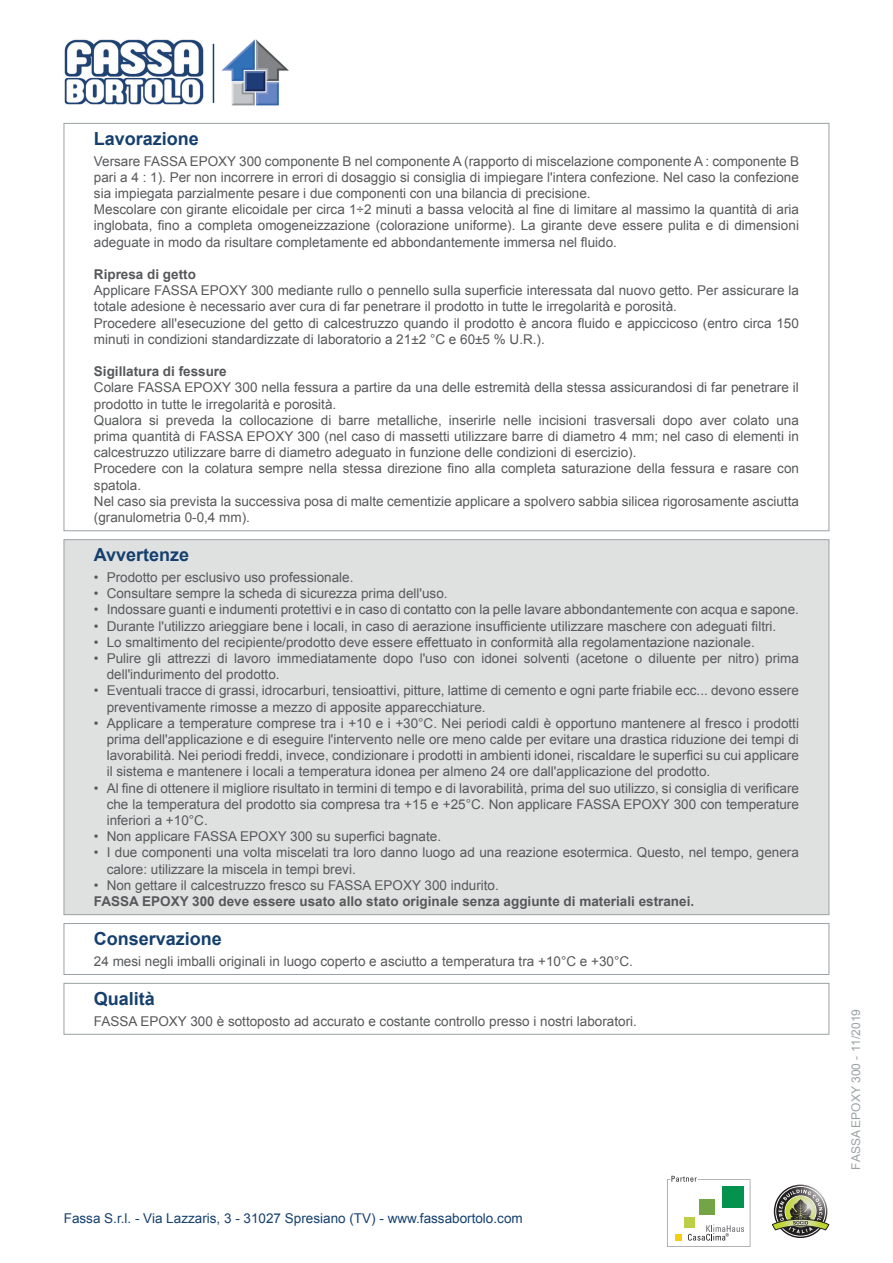
<style>
.page{position:relative;width:893px;height:1263px;background:#fff}
.page>*{position:absolute;margin:0;border:0;box-sizing:border-box;transform-origin:0 0}
.Titolo{font:700 18px "Arial";color:#15406e}
.Lavorazione{font:13.5px/16.2px "Arial";color:#57585a}
.Note{font:700 13.5px "Arial";color:#57585a}
.Conservazione{font:13.5px "Arial";color:#57585a}
.Qualita{font:13.5px "Arial";color:#57585a}
.t1{font:13.5px "Arial";color:#15406e}
.Grassetto{font:700 13.5px "Arial";color:#57585a}
.t2{font:12px "Arial";color:#9ba1a4}
</style>
<div class="page">
<svg style="left:667px;top:1176px;width:83px;height:71px"></svg>
<svg style="left:772px;top:1186px;width:57px;height:50px"></svg>
<img style="left:64px;top:39px;width:140px;height:66px">
<hr style="left:213px;top:44px;width:1px;height:59px;background:#15406e">
<img style="left:221px;top:39px;width:68px;height:67px">
<div style="left:64px;top:540px;width:765px;height:375px;background:#dfe1e1"></div>
<div style="left:64px;top:923px;width:765px;height:52px;border:1px solid #9ba1a4"></div>
<div style="left:64px;top:983px;width:765px;height:51px;border:1px solid #9ba1a4"></div>
<p class="Titolo" style="left:94px;top:126px;width:107px">Lavorazione</p>
<p class="Lavorazione" style="left:94px;top:153px;width:707px;text-align:justify">Versare FASSA EPOXY 300 componente B nel componente A (rapporto di miscelazione componente A : componente B pari a 4 : 1). Per non incorrere in errori di dosaggio si consiglia di impiegare l'intera confezione. Nel caso la confezione sia impiegata parzialmente pesare i due componenti con una bilancia di precisione.</p>
<p class="Lavorazione" style="left:94px;top:201px;width:707px;text-align:justify">Mescolare con girante elicoidale per circa 1÷2 minuti a bassa velocità al fine di limitare al massimo la quantità di aria inglobata, fino a completa omogeneizzazione (colorazione uniforme). La girante deve essere pulita e di dimensioni adeguate in modo da risultare completamente ed abbondantemente immersa nel fluido.</p>
<p class="Grassetto" style="left:94px;top:265px;width:104px">Ripresa di getto</p>
<p class="Lavorazione" style="left:94px;top:282px;width:707px">Applicare FASSA EPOXY 300 mediante rullo o pennello sulla superficie interessata dal nuovo getto. Per assicurare la totale adesione è necessario aver cura di far penetrare il prodotto in tutte le irregolarità e porosità.</p>
<p class="Lavorazione" style="left:94px;top:315px;width:707px">Procedere all'esecuzione del getto di calcestruzzo quando il prodotto è ancora fluido e appiccicoso (entro circa 150 minuti in condizioni standardizzate di laboratorio a 21±2 °C e 60±5 % U.R.).</p>
<p class="Grassetto" style="left:94px;top:362px;width:134px">Sigillatura di fessure</p>
<p class="Lavorazione" style="left:94px;top:379px;width:706px">Colare FASSA EPOXY 300 nella fessura a partire da una delle estremità della stessa assicurandosi di far penetrare il prodotto in tutte le irregolarità e porosità.</p>
<p class="Lavorazione" style="left:94px;top:412px;width:707px;text-align:justify">Qualora si preveda la collocazione di barre metalliche, inserirle nelle incisioni trasversali dopo aver colato una prima quantità di FASSA EPOXY 300 (nel caso di massetti utilizzare barre di diametro 4 mm; nel caso di elementi in calcestruzzo utilizzare barre di diametro adeguato in funzione delle condizioni di esercizio).</p>
<p class="Lavorazione" style="left:94px;top:460px;width:707px">Procedere con la colatura sempre nella stessa direzione fino alla completa saturazione della fessura e rasare con spatola.</p>
<p class="Lavorazione" style="left:94px;top:493px;width:706px">Nel caso sia prevista la successiva posa di malte cementizie applicare a spolvero sabbia silicea rigorosamente asciutta (granulometria 0-0,4 mm).</p>
<p class="Titolo" style="left:94px;top:542px;width:97px">Avvertenze</p>
<p class="Lavorazione" style="left:94px;top:569px;width:261px">• Prodotto per esclusivo uso professionale.</p>
<p class="Lavorazione" style="left:94px;top:585px;width:355px">• Consultare sempre la scheda di sicurezza prima dell'uso.</p>
<p class="Lavorazione" style="left:94px;top:601px;width:707px">• Indossare guanti e indumenti protettivi e in caso di contatto con la pelle lavare abbondantemente con acqua e sapone.</p>
<p class="Lavorazione" style="left:94px;top:618px;width:684px">• Durante l'utilizzo arieggiare bene i locali, in caso di aerazione insufficiente utilizzare maschere con adeguati filtri.</p>
<p class="Lavorazione" style="left:94px;top:634px;width:662px">• Lo smaltimento del recipiente/prodotto deve essere effettuato in conformità alla regolamentazione nazionale.</p>
<p class="Lavorazione" style="left:107px;top:650px;width:694px;text-indent:-13px">• Pulire gli attrezzi di lavoro immediatamente dopo l'uso con idonei solventi (acetone o diluente per nitro) prima dell'indurimento del prodotto.</p>
<p class="Lavorazione" style="left:107px;top:682px;width:694px;text-indent:-13px">• Eventuali tracce di grassi, idrocarburi, tensioattivi, pitture, lattime di cemento e ogni parte friabile ecc... devono essere preventivamente rimosse a mezzo di apposite apparecchiature.</p>
<p class="Lavorazione" style="left:107px;top:715px;width:694px;text-align:justify;text-indent:-13px">• Applicare a temperature comprese tra i +10 e i +30°C. Nei periodi caldi è opportuno mantenere al fresco i prodotti prima dell'applicazione e di eseguire l'intervento nelle ore meno calde per evitare una drastica riduzione dei tempi di lavorabilità. Nei periodi freddi, invece, condizionare i prodotti in ambienti idonei, riscaldare le superfici su cui applicare il sistema e mantenere i locali a temperatura idonea per almeno 24 ore dall'applicazione del prodotto.</p>
<p class="Lavorazione" style="left:107px;top:780px;width:694px;text-align:justify;text-indent:-13px">• Al fine di ottenere il migliore risultato in termini di tempo e di lavorabilità, prima del suo utilizzo, si consiglia di verificare che la temperatura del prodotto sia compresa tra +15 e +25°C. Non applicare FASSA EPOXY 300 con temperature inferiori a +10°C.</p>
<p class="Lavorazione" style="left:94px;top:828px;width:349px">• Non applicare FASSA EPOXY 300 su superfici bagnate.</p>
<p class="Lavorazione" style="left:107px;top:844px;width:694px;text-indent:-13px">• I due componenti una volta miscelati tra loro danno luogo ad una reazione esotermica. Questo, nel tempo, genera calore: utilizzare la miscela in tempi brevi.</p>
<p class="Lavorazione" style="left:94px;top:877px;width:406px">• Non gettare il calcestruzzo fresco su FASSA EPOXY 300 indurito.</p>
<p class="Note" style="left:94px;top:892px;width:602px">FASSA EPOXY 300 deve essere usato allo stato originale senza aggiunte di materiali estranei.</p>
<p class="Titolo" style="left:94px;top:926px;width:130px">Conservazione</p>
<p class="Conservazione" style="left:94px;top:952px;width:541px">24 mesi negli imballi originali in luogo coperto e asciutto a temperatura tra +10°C e +30°C.</p>
<p class="Titolo" style="left:94px;top:986px;width:63px">Qualità</p>
<p class="Qualita" style="left:94px;top:1011px;width:545px">FASSA EPOXY 300 è sottoposto ad accurato e costante controllo presso i nostri laboratori.</p>
<p class="t1" style="left:64px;top:1208px;width:460px">Fassa S.r.l. - Via Lazzaris, 3 - 31027 Spresiano (TV) - www.fassabortolo.com</p>
<p class="t2" style="left:848px;top:1170px;width:162px;rotate:-90deg">FASSA EPOXY 300 - 11/2019</p>
</div>
